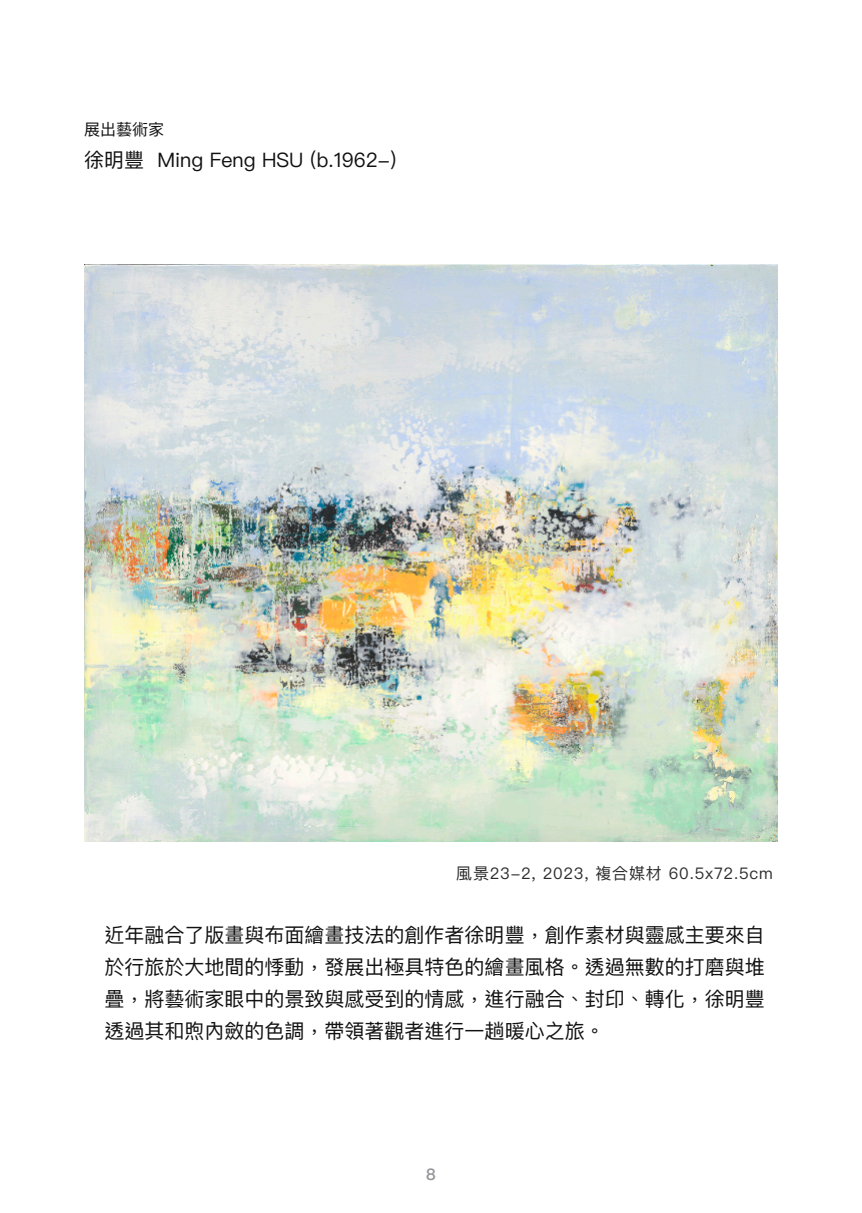
<style>
.page{position:relative;width:862px;height:1213px;background:#fff}
.page>*{position:absolute;margin:0;border:0;box-sizing:border-box;transform-origin:0 0}
.t1{font:20px/32px "Ping Fang TC";color:#121112;text-align:justify}
.t2{font:16px "Ping Fang TC";letter-spacing:.05em;color:#2c2b2d}
.t3{font:16px "Ping Fang TC";color:#121112}
.t4{font:600 16px "Ping Fang TC";color:#959499}
</style>
<div class="page">
<img style="left:84px;top:264px;width:693px;height:577px">
<p class="t3" style="left:84px;top:122px;width:81px">展出藝術家</p>
<p class="t1" style="left:84px;top:144px;width:314px">徐明豐 Ming Feng HSU (b.1962-)</p>
<p class="t2" style="left:456px;top:865px;width:318px">風景23-2, 2023, 複合媒材 60.5x72.5cm</p>
<p class="t1" style="left:104px;top:919px;width:662px">近年融合了版畫與布面繪畫技法的創作者徐明豐，創作素材與靈感主要來自於行旅於大地間的悸動，發展出極具特色的繪畫風格。透過無數的打磨與堆疊，將藝術家眼中的景致與感受到的情感，進行融合、封印、轉化，徐明豐透過其和煦內斂的色調，帶領著觀者進行一趟暖心之旅。</p>
<p class="t4" style="left:426px;top:1167px;width:11px">8</p>
</div>
